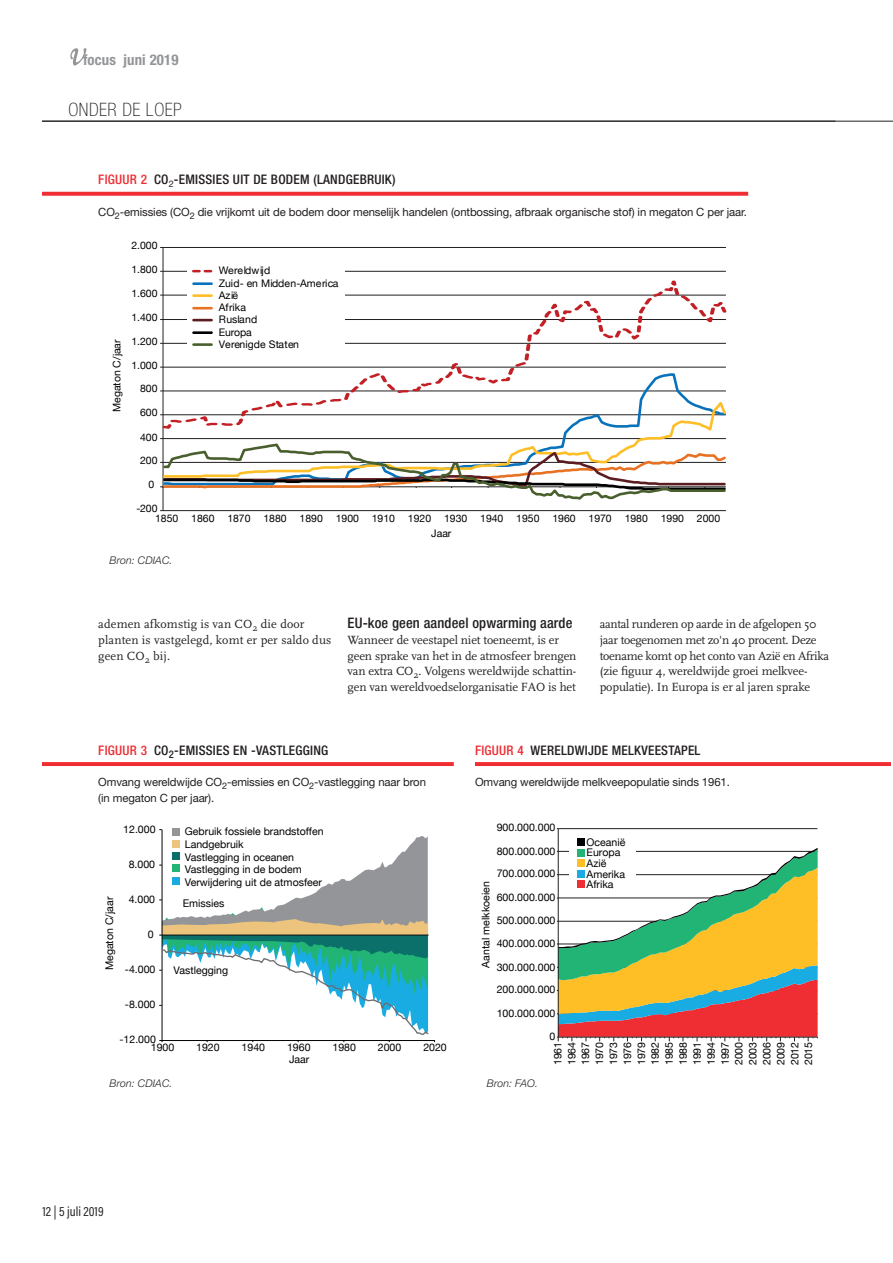
<style>
.page{position:relative;width:893px;height:1263px;background:#fff}
.page>*{position:absolute;margin:0;border:0;box-sizing:border-box;transform-origin:0 0}
.t1{font:100 condensed 18.45px "Helvetica Neue LT Std";letter-spacing:.03em;color:#231f20}
.t2{font:700 condensed 14.85px "Helvetica Neue LT Std";letter-spacing:.01em;color:#939598}
.t3{font:500 condensed 14.55px "Helvetica Neue LT Std";letter-spacing:.01em;color:#231f20}
.t4{font:13.5px "Acumin Pro Cond";color:#231f20}
.t5{font:500 condensed 13.2px "Helvetica Neue LT Std";letter-spacing:.02em;color:#231f20}
.t6{font:12.45px/15.9px "Scala OT";letter-spacing:-.01em;color:#231f20}
.t7{font:12.45px/15.9px "Scala OT";letter-spacing:.01em;color:#231f20}
.t8{font:11.4px/15.9px "Helvetica Neue LT Std";letter-spacing:-.01em;color:#231f20}
.t9{font:10.5px/14px "Helvetica Neue";color:#000001}
.t10{font:italic 300 10.5px "Helvetica Neue LT Std";letter-spacing:.01em;color:#231f20}
.s1{color:#ee2e33}
</style>
<div class="page">
<hr style="left:43px;top:121px;width:850px;height:1px;background:#231f20">
<hr style="left:163px;top:510px;width:563px;height:1px;background:#231f20">
<hr style="left:163px;top:271px;width:563px;height:1px;background:#231f20">
<hr style="left:163px;top:247px;width:563px;height:1px;background:#231f20">
<hr style="left:163px;top:247px;width:1px;height:264px;background:#231f20">
<svg style="left:162px;top:280px;width:565px;height:92px"></svg>
<svg style="left:162px;top:372px;width:564px;height:26px"></svg>
<svg style="left:162px;top:398px;width:564px;height:40px"></svg>
<svg style="left:160px;top:438px;width:566px;height:63px"></svg>
<div style="left:187px;top:260px;width:157px;height:93px;background:#fff"></div>
<svg style="left:192px;top:270px;width:20px;height:2px"></svg>
<hr style="left:193px;top:282px;width:19px;height:3px;background:#0873bb">
<hr style="left:193px;top:294px;width:19px;height:3px;background:#fdbe26">
<svg style="left:193px;top:307px;width:19px;height:2px"></svg>
<svg style="left:193px;top:319px;width:19px;height:2px"></svg>
<hr style="left:193px;top:331px;width:19px;height:3px;background:#000001">
<hr style="left:193px;top:343px;width:19px;height:3px;background:#495f2d">
<hr style="left:162px;top:830px;width:1px;height:212px;background:#000001">
<svg style="left:159px;top:836px;width:276px;height:206px"></svg>
<div style="left:172px;top:877px;width:8px;height:7px;background:#18ace3"></div>
<div style="left:172px;top:852px;width:8px;height:8px;background:#0b7069"></div>
<div style="left:172px;top:840px;width:8px;height:8px;background:#edc47d"></div>
<div style="left:172px;top:828px;width:8px;height:8px;background:#939598"></div>
<div style="left:172px;top:864px;width:8px;height:8px;background:#22b475"></div>
<hr style="left:558px;top:828px;width:259px;height:1px;background:#231f20">
<hr style="left:558px;top:829px;width:1px;height:208px;background:#231f20">
<svg style="left:557px;top:848px;width:261px;height:193px"></svg>
<div style="left:569px;top:832px;width:67px;height:61px;background:#fff"></div>
<div style="left:577px;top:838px;width:8px;height:8px;background:#020206"></div>
<div style="left:577px;top:849px;width:8px;height:7px;background:#22b475"></div>
<div style="left:577px;top:860px;width:8px;height:7px;background:#fdbe26"></div>
<div style="left:577px;top:870px;width:8px;height:8px;background:#18ace3"></div>
<div style="left:577px;top:881px;width:8px;height:7px;background:#ee2e33"></div>
<svg style="left:43px;top:192px;width:705px;height:4px;background:#ef3c41"></svg>
<svg style="left:43px;top:762px;width:411px;height:4px;background:#ee3136"></svg>
<svg style="left:475px;top:762px;width:416px;height:4px;background:#ee3136"></svg>
<svg style="left:70px;top:48px;width:17px;height:18px"></svg>
<h2 class="t2" style="left:83px;top:50px;width:97px">focus juni 2019</h2>
<h1 class="t1" style="left:68px;top:99px;width:115px">ONDER DE LOEP</h1>
<p class="t5" style="left:98px;top:172px;width:299px"><span class="s1">FIGUUR 2</span> CO<sub>2</sub>-EMISSIES UIT DE BODEM (LANDGEBRUIK)</p>
<p class="t8" style="left:98px;top:204px;width:650px">CO<sub>2</sub>-emissies (CO<sub>2</sub> die vrijkomt uit de bodem door menselijk handelen (ontbossing, afbraak organische stof) in megaton C per jaar.</p>
<p class="t9" style="left:110px;top:412px;width:74px;rotate:-90deg">Megaton C/jaar</p>
<p class="t9" style="left:131px;top:239px;width:28px">2.000</p>
<p class="t9" style="left:131px;top:263px;width:28px">1.800</p>
<p class="t9" style="left:131px;top:287px;width:28px">1.600</p>
<p class="t9" style="left:131px;top:311px;width:28px">1.400</p>
<p class="t9" style="left:131px;top:335px;width:28px">1.200</p>
<p class="t9" style="left:131px;top:358px;width:28px">1.000</p>
<p class="t9" style="left:140px;top:382px;width:19px">800</p>
<p class="t9" style="left:140px;top:406px;width:19px">600</p>
<p class="t9" style="left:140px;top:431px;width:19px">400</p>
<p class="t9" style="left:140px;top:454px;width:19px">200</p>
<p class="t9" style="left:148px;top:478px;width:7px">0</p>
<p class="t9" style="left:136px;top:502px;width:23px">-200</p>
<p class="t9" style="left:219px;top:265px;width:121px;line-height:12.3px">Wereldwijd<br>Zuid- en Midden-America<br>Azië<br>Afrika<br>Rusland<br>Europa<br>Verenigde Staten</p>
<p class="t9" style="left:155px;top:512px;width:278px">1850 1860 1870 1880 1890 1900 1910 1920</p>
<p class="t9" style="left:444px;top:512px;width:278px">1930 1940 1950 1960 1970 1980 1990 2000</p>
<p class="t9" style="left:431px;top:527px;width:22px">Jaar</p>
<p class="t10" style="left:110px;top:554px;width:64px">Bron: CDIAC.</p>
<p class="t7" style="left:98px;top:616px;width:235px">ademen afkomstig is van CO<sub>2</sub> die door planten is vastgelegd, komt er per saldo dus geen CO<sub>2</sub> bij.</p>
<h3 class="t3" style="left:348px;top:614px;width:226px">EU-koe geen aandeel opwarming aarde</h3>
<p class="t6" style="left:348px;top:632px;width:230px">Wanneer de veestapel niet toeneemt, is er geen sprake van het in de atmosfeer brengen van extra CO<sub>2</sub>. Volgens wereldwijde schattin&shy;gen van wereldvoedselorganisatie FAO is het</p>
<p class="t6" style="left:600px;top:616px;width:231px">aantal runderen op aarde in de afgelopen 50 jaar toegenomen met zo'n 40 procent. Deze toename komt op het conto van Azië en Afrika (zie figuur 4, wereldwijde groei melkvee&shy;populatie). In Europa is er al jaren sprake</p>
<p class="t5" style="left:98px;top:742px;width:232px"><span class="s1">FIGUUR 3</span> CO<sub>2</sub>-EMISSIES EN -VASTLEGGING</p>
<p class="t5" style="left:475px;top:742px;width:227px"><span class="s1">FIGUUR 4</span> WERELDWIJDE MELKVEESTAPEL</p>
<p class="t8" style="left:98px;top:774px;width:329px">Omvang wereldwijde CO<sub>2</sub>-emissies en CO<sub>2</sub>-vastlegging naar bron (in megaton C per jaar).</p>
<p class="t8" style="left:475px;top:774px;width:256px">Omvang wereldwijde melkveepopulatie sinds 1961.</p>
<p class="t9" style="left:103px;top:970px;width:75px;rotate:-90deg">Megaton C/jaar</p>
<p class="t9" style="left:123px;top:823px;width:34px">12.000</p>
<p class="t9" style="left:129px;top:858px;width:28px">8.000</p>
<p class="t9" style="left:129px;top:893px;width:28px">4.000</p>
<p class="t9" style="left:148px;top:927px;width:7px">0</p>
<p class="t9" style="left:125px;top:962px;width:32px">-4.000</p>
<p class="t9" style="left:185px;top:826px;width:140px;line-height:12.6px">Gebruik fossiele brandstoffen<br>Landgebruik<br>Vastlegging in oceanen<br>Vastlegging in de bodem<br>Verwijdering uit de atmosfeer</p>
<p class="t9" style="left:183px;top:896px;width:43px">Emissies</p>
<p class="t9" style="left:174px;top:964px;width:56px">Vastlegging</p>
<p class="t9" style="left:497px;top:821px;width:60px">900.000.000</p>
<p class="t9" style="left:497px;top:845px;width:60px">800.000.000</p>
<p class="t9" style="left:497px;top:867px;width:60px">700.000.000</p>
<p class="t9" style="left:479px;top:967px;width:88px;rotate:-90deg">Aantal melkkoeien</p>
<p class="t9" style="left:497px;top:891px;width:60px">600.000.000</p>
<p class="t9" style="left:497px;top:914px;width:60px">500.000.000</p>
<p class="t9" style="left:497px;top:937px;width:60px">400.000.000</p>
<p class="t9" style="left:497px;top:960px;width:60px">300.000.000</p>
<p class="t9" style="left:587px;top:837px;width:40px;line-height:10.6px">Oceanië<br>Europa<br>Azië<br>Amerika<br>Afrika</p>
<p class="t9" style="left:497px;top:983px;width:60px">200.000.000</p>
<p class="t9" style="left:125px;top:997px;width:32px">-8.000</p>
<p class="t9" style="left:497px;top:1006px;width:60px">100.000.000</p>
<p class="t9" style="left:119px;top:1032px;width:38px">-12.000</p>
<p class="t9" style="left:151px;top:1041px;width:25px">1900</p>
<p class="t9" style="left:196px;top:1041px;width:25px">1920</p>
<p class="t9" style="left:242px;top:1041px;width:25px">1940</p>
<p class="t9" style="left:287px;top:1041px;width:25px">1960</p>
<p class="t9" style="left:332px;top:1041px;width:25px">1980</p>
<p class="t9" style="left:378px;top:1041px;width:25px">2000</p>
<p class="t9" style="left:423px;top:1041px;width:25px">2020</p>
<p class="t9" style="left:289px;top:1053px;width:22px">Jaar</p>
<p class="t9" style="left:550px;top:1030px;width:7px">0</p>
<p class="t9" style="left:551px;top:1065px;width:25px;text-align:justify;rotate:-90deg">1961<br>1964<br>1967<br>1970<br>1973<br>1976<br>1979<br>1982<br>1985<br>1988<br>1991<br>1994<br>1997<br>2000<br>2003<br>2006<br>2009<br>2012<br>2015</p>
<p class="t10" style="left:110px;top:1077px;width:64px">Bron: CDIAC.</p>
<p class="t10" style="left:487px;top:1077px;width:53px">Bron: FAO.</p>
<p class="t4" style="left:43px;top:1202px;width:63px">12 | 5 juli 2019</p>
</div>
